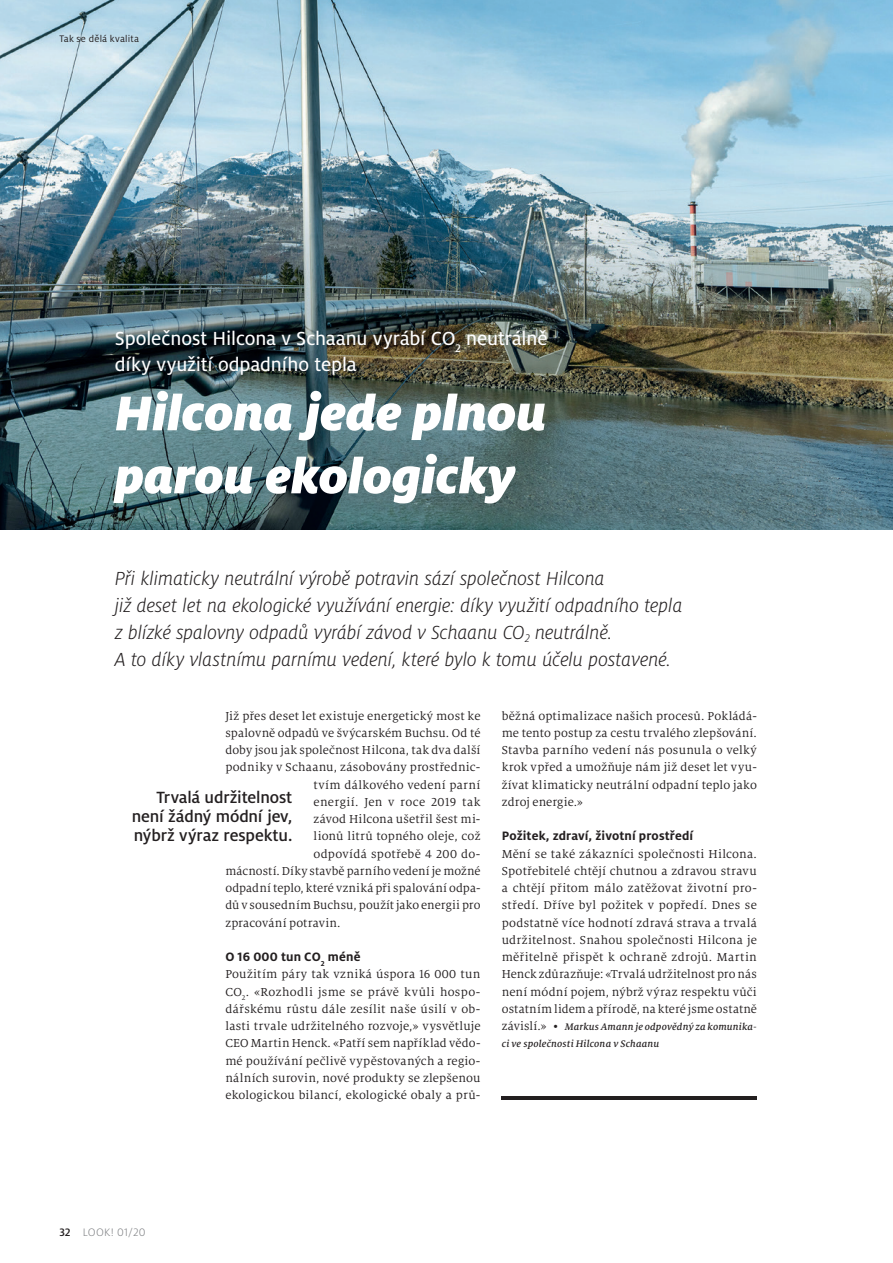
<style>
.page{position:relative;width:893px;height:1263px;background:#fff}
.page>*{position:absolute;margin:0;border:0;box-sizing:border-box;transform-origin:0 0}
.t1{font:italic 900 54px/63px "Milo Pro";letter-spacing:-.005em;color:#fff}
.t2{font:italic 300 21px/27px "Milo Pro";letter-spacing:-.005em;color:#231f20}
.t3{font:21px/25.5px "Milo Pro Text";letter-spacing:-.005em;color:#fff}
.t4{font:500 18px/18.8px "Milo Pro";letter-spacing:-.005em;color:#231f20;text-align:justify}
.t5{font:700 13.5px "Milo Pro";letter-spacing:.01em;color:#231f20}
.t6{font:12.75px/17.2px "Milo Serif Pro";letter-spacing:.015em;color:#231f20;text-align:justify}
.t7{font:300 12px "Milo Pro";letter-spacing:.025em;color:#808285}
.t8{font:italic 500 10.5px/17.2px "Milo Serif Pro";letter-spacing:.015em;color:#231f20}
.t9{font:10.5px "Milo Pro";letter-spacing:.02em;color:#231f20}
.s1{font-weight:400;font-style:normal;font-size:12.75px}
.s2{font-weight:500;color:#231f20}
</style>
<div class="page">
<img style="left:0;top:0;width:893px;height:530px">
<hr style="left:502px;top:1096px;width:255px;height:3px;background:#231f20">
<p class="t9" style="left:60px;top:33px;width:81px">Tak se dělá kvalita</p>
<h2 class="t3" style="left:115px;top:326px;width:434px">Společnost Hilcona v Schaanu vyrábí CO<sub>2</sub> neutrálně díky využití odpadního tepla</h2>
<h1 class="t1" style="left:115px;top:381px;width:433px">Hilcona jede plnou parou ekologicky</h1>
<p class="t2" style="left:115px;top:565px;width:569px">Při klimaticky neutrální výrobě potravin sází společnost Hilcona<br>již deset let na ekologické využívání energie: díky využití odpadního tepla z blízké spalovny odpadů vyrábí závod v Schaanu CO<sub>2</sub> neutrálně.<br>A to díky vlastnímu parnímu vedení, které bylo k tomu účelu postavené.</p>
<p class="t6" style="left:225px;top:707px;width:257px">Již přes deset let existuje energetický most ke</p>
<p class="t6" style="left:225px;top:724px;width:257px">spalovně odpadů ve švýcarském Buchsu. Od té</p>
<p class="t6" style="left:225px;top:741px;width:257px">doby jsou jak společnost Hilcona, tak dva další</p>
<p class="t6" style="left:225px;top:759px;width:257px">podniky v Schaanu, zásobovány prostřednic-</p>
<p class="t6" style="left:314px;top:776px;width:168px">tvím dálkového vedení parní</p>
<p class="t6" style="left:314px;top:793px;width:168px">energií. Jen v roce 2019 tak</p>
<p class="t6" style="left:314px;top:810px;width:168px">závod Hilcona ušetřil šest mi-</p>
<p class="t6" style="left:314px;top:828px;width:168px">lionů litrů topného oleje, což</p>
<p class="t6" style="left:314px;top:845px;width:168px">odpovídá spotřebě 4 200 do-</p>
<p class="t6" style="left:225px;top:862px;width:257px">mácností. Díky stavbě parního vedení je možné</p>
<p class="t6" style="left:225px;top:879px;width:257px">odpadní teplo, které vzniká při spalování odpa-</p>
<p class="t6" style="left:225px;top:897px;width:257px">dů v sousedním Buchsu, použít jako energii pro</p>
<p class="t6" style="left:225px;top:914px;width:116px">zpracování potravin.</p>
<p class="t5" style="left:225px;top:949px;width:137px">O 16 000 tun CO<sub>2</sub> méně</p>
<p class="t6" style="left:225px;top:966px;width:257px">Použitím páry tak vzniká úspora 16 000 tun CO<sub>2</sub>. «Rozhodli jsme se právě kvůli hospo&shy;dářskému růstu dále zesílit naše úsilí v ob&shy;lasti trvale udržitelného rozvoje,» vysvětluje CEO Martin Henck. «Patří sem například vědo&shy;mé používání pečlivě vypěstovaných a regio&shy;nálních surovin, nové produkty se zlepšenou ekologickou bilancí, ekologické obaly a prů-</p>
<h3 class="t4" style="left:132px;top:788px;width:162px;text-indent:25px">Trvalá udržitelnost není žádný módní jev, nýbrž výraz respektu.</h3>
<p class="t6" style="left:502px;top:707px;width:257px">běžná optimalizace našich procesů. Pokládá&shy;me tento postup za cestu trvalého zlepšování.<br>Stavba parního vedení nás posunula o velký krok vpřed a umožňuje nám již deset let vyu&shy;žívat klimaticky neutrální odpadní teplo jako zdroj energie.»</p>
<p class="t5" style="left:502px;top:828px;width:193px">Požitek, zdraví, životní prostředí</p>
<p class="t6" style="left:502px;top:845px;width:257px">Mění se také zákazníci společnosti Hilcona.<br>Spotřebitelé chtějí chutnou a zdravou stravu a chtějí přitom málo zatěžovat životní pro&shy;středí. Dříve byl požitek v popředí. Dnes se podstatně více hodnotí zdravá strava a trvalá udržitelnost. Snahou společnosti Hilcona je měřitelně přispět k ochraně zdrojů. Martin Henck zdůrazňuje: «Trvalá udržitelnost pro nás není módní pojem, nýbrž výraz respektu vůči ostatním lidem a přírodě, na které jsme ostatně</p>
<p class="t8" style="left:502px;top:1018px;width:257px"><span class="s1">závislí.» •</span> Markus Amann je odpovědný za komunika&shy;ci ve společnosti Hilcona v Schaanu</p>
<p class="t7" style="left:60px;top:1226px;width:88px"><span class="s2">32</span> LOOK! 01/20</p>
</div>
